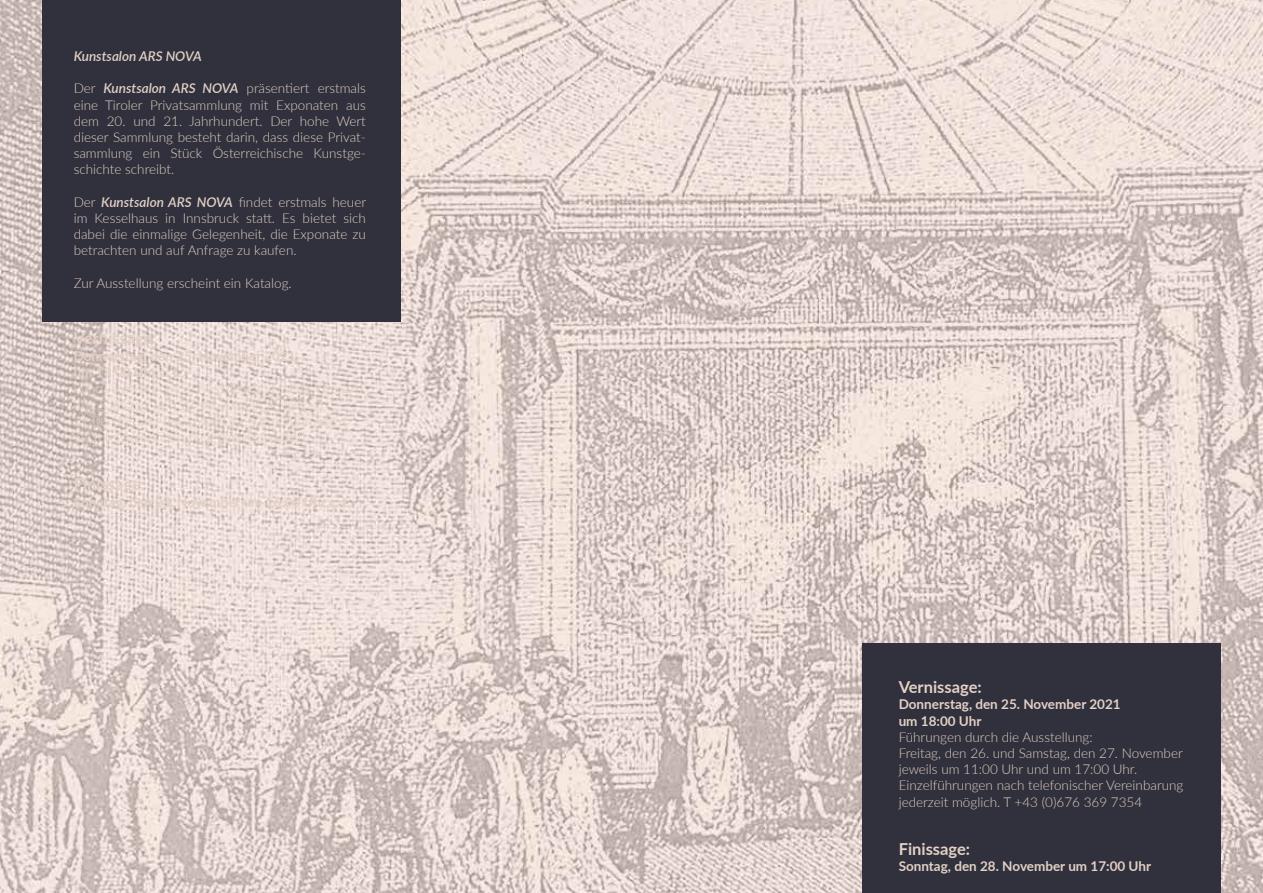
<style>
.page{position:relative;width:1263px;height:893px;background:#fff}
.page>*{position:absolute;margin:0;border:0;box-sizing:border-box;transform-origin:0 0}
.t1{font:700 16.5px "Lato";color:#e3d0c6}
.t2{font:300 13.5px/16.2px "Lato";color:#e3d0c6;text-align:justify}
.t3{font:700 13.5px/16.5px "Lato";color:#e3d0c6}
.t4{font:italic 600 13.5px "Lato";color:#e3d0c6}
.s1{font-weight:600;font-style:italic}
</style>
<div class="page">
<img style="left:0;top:0;width:1263px;height:893px">
<div style="left:43px;top:0;width:358px;height:321px;background:#30313c"></div>
<div style="left:862px;top:644px;width:358px;height:249px;background:#30313c"></div>
<p class="t4" style="left:74px;top:46px;width:129px">Kunstsalon ARS NOVA</p>
<p class="t2" style="left:74px;top:80px;width:294px">Der <span class="s1">Kunstsalon ARS NOVA</span> präsentiert erstmals eine Tiroler Privatsammlung mit Exponaten aus dem 20. und 21. Jahrhundert. Der hohe Wert dieser Sammlung besteht darin, dass diese Privat&shy;sammlung ein Stück Österreichische Kunstge&shy;schichte schreibt.</p>
<p class="t2" style="left:74px;top:193px;width:294px">Der <span class="s1">Kunstsalon ARS NOVA</span> findet erstmals heuer im Kesselhaus in Innsbruck statt. Es bietet sich dabei die einmalige Gelegenheit, die Exponate zu betrachten und auf Anfrage zu kaufen.</p>
<p class="t2" style="left:74px;top:274px;width:220px">Zur Ausstellung erscheint ein Katalog.</p>
<p class="t1" style="left:74px;top:326px;width:85px">Vernissage:</p>
<p class="t3" style="left:74px;top:347px;width:224px">Donnerstag, den 25. November 2021 um 18:00 Uhr c. t.</p>
<p class="t1" style="left:74px;top:472px;width:73px">Finissage:</p>
<p class="t3" style="left:74px;top:493px;width:278px">Sonntag, den 28. November um 16:00 Uhr c. t.</p>
<p class="t1" style="left:899px;top:674px;width:85px">Vernissage:</p>
<p class="t3" style="left:899px;top:695px;width:224px">Donnerstag, den 25. November 2021 um 18:00 Uhr</p>
<p class="t2" style="left:899px;top:728px;width:286px;text-align:left">Führungen durch die Ausstellung:<br>Freitag, den 26. und Samstag, den 27. November jeweils um 11:00 Uhr und um 17:00 Uhr.<br>Einzelführungen nach telefonischer Vereinbarung jederzeit möglich. T +43 (0)676 369 7354</p>
<p class="t1" style="left:899px;top:836px;width:73px">Finissage:</p>
<p class="t3" style="left:899px;top:857px;width:254px">Sonntag, den 28. November um 17:00 Uhr</p>
</div>
